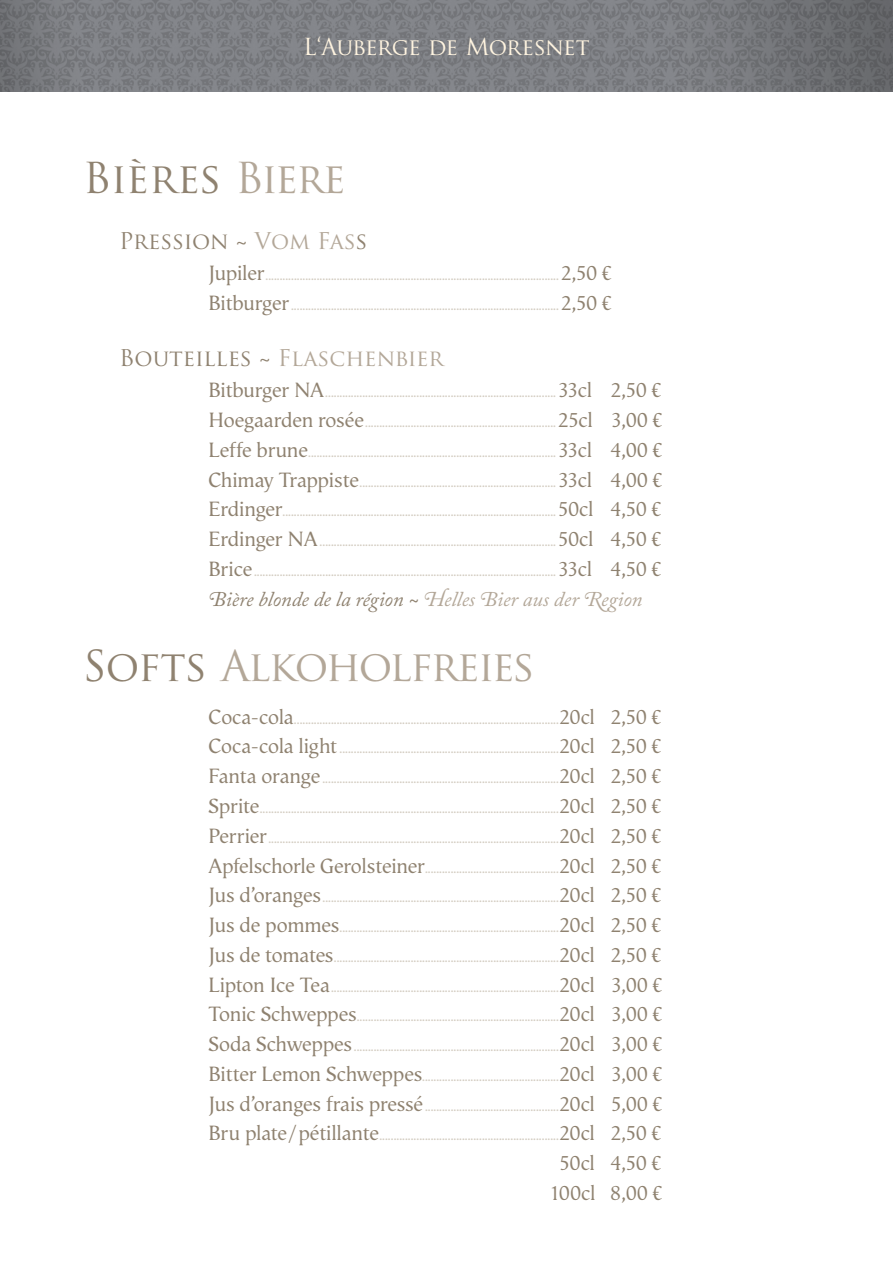
<style>
.page{position:relative;width:893px;height:1263px;background:#fff}
.page>*{position:absolute;margin:0;border:0;box-sizing:border-box;transform-origin:0 0}
.t1{font:41.55px "Trajan Pro";letter-spacing:-.04em;color:#b3a798}
.t2{font:41.55px "Trajan Pro";letter-spacing:-.02em;color:#8f8270}
.t3{font:22.95px "Trajan Pro";letter-spacing:-.04em;color:#fff4e0}
.t4{font:22.5px "Trajan Pro";color:#b3a798}
.t5{font:22.5px "Trajan Pro";letter-spacing:-.01em;color:#8f8270}
.t6{font:italic 21px "Adobe Caslon Pro";letter-spacing:-.005em;color:#8f8270}
.t7{font:21px/29.7px "Vegaantikva";letter-spacing:-.01em;color:#8f8270;text-align:center}
.t8{font:13.5px "Vegaantikva";color:#d4cdc2}
.s1{color:#b3a798}
.s2{font-size:21px;color:#8f8270}
.s3{color:#8f8270}
</style>
<div class="page">
<img style="left:0;top:0;width:893px;height:92px">
<h2 class="t3" style="left:303px;top:32px;width:288px">L‘Auberge de Moresnet</h2>
<h1 class="t2" style="left:83px;top:152px;width:264px">Bières <span class="s1">Biere</span></h1>
<h3 class="t5" style="left:119px;top:226px;width:250px">Pression ~ <span class="s1">Vom Fas</span>s</h3>
<p class="t8" style="left:209px;top:268px;width:404px"><span class="s2">Jupiler</span>....................................................................................................... <span class="s2">2,50 €</span></p>
<p class="t8" style="left:209px;top:298px;width:404px"><span class="s2">Bitburger</span>.............................................................................................. <span class="s2">2,50 €</span></p>
<h3 class="t4" style="left:119px;top:343px;width:326px"><span class="s3">Bouteilles ~</span> Flaschenbier</h3>
<p class="t8" style="left:209px;top:385px;width:454px"><span class="s2">Bitburger NA</span>.................................................................................<span class="s2">33cl 2,50 €</span></p>
<p class="t8" style="left:209px;top:415px;width:455px"><span class="s2">Hoegaarden rosée</span>...................................................................<span class="s2">25cl 3,00 €</span></p>
<p class="t8" style="left:209px;top:444px;width:455px"><span class="s2">Leffe brune</span>.......................................................................................<span class="s2">33cl 4,00 €</span></p>
<p class="t8" style="left:209px;top:474px;width:455px"><span class="s2">Chimay Trappiste</span>.....................................................................<span class="s2">33cl 4,00 €</span></p>
<p class="t8" style="left:209px;top:504px;width:454px"><span class="s2">Erdinger</span>................................................................................................<span class="s2">50cl 4,50 €</span></p>
<p class="t8" style="left:208px;top:534px;width:454px"><span class="s2">Erdinger NA</span> ...................................................................................<span class="s2">50cl 4,50 €</span></p>
<p class="t8" style="left:208px;top:563px;width:454px"><span class="s2">Brice</span>..........................................................................................................<span class="s2">33cl 4,50 €</span></p>
<h3 class="t6" style="left:209px;top:586px;width:435px">Bière blonde de la région ~ <span class="s1">Helles Bier aus der Region</span></h3>
<h1 class="t1" style="left:83px;top:640px;width:453px"><span class="s3">Softs</span> Alkoholfreies</h1>
<p class="t8" style="left:209px;top:711px;width:454px"><span class="s2">Coca-cola</span>.............................................................................................<span class="s2">20cl 2,50 €</span></p>
<p class="t8" style="left:208px;top:741px;width:454px"><span class="s2">Coca-cola light</span> .............................................................................<span class="s2">20cl 2,50 €</span></p>
<p class="t8" style="left:208px;top:771px;width:454px"><span class="s2">Fanta orange</span>...................................................................................<span class="s2">20cl 2,50 €</span></p>
<p class="t8" style="left:208px;top:801px;width:454px"><span class="s2">Sprite</span>.........................................................................................................<span class="s2">20cl 2,50 €</span></p>
<p class="t8" style="left:208px;top:830px;width:454px"><span class="s2">Perrier</span>......................................................................................................<span class="s2">20cl 2,50 €</span></p>
<p class="t8" style="left:208px;top:860px;width:454px"><span class="s2">Apfelschorle Gerolsteiner</span>...............................................<span class="s2">20cl 2,50 €</span></p>
<p class="t8" style="left:208px;top:890px;width:454px"><span class="s2">Jus d’oranges</span>...................................................................................<span class="s2">20cl 2,50 €</span></p>
<p class="t8" style="left:208px;top:920px;width:454px"><span class="s2">Jus de pommes</span>.............................................................................<span class="s2">20cl 2,50 €</span></p>
<p class="t8" style="left:208px;top:949px;width:454px"><span class="s2">Jus de tomates</span>...............................................................................<span class="s2">20cl 2,50 €</span></p>
<p class="t8" style="left:208px;top:979px;width:455px"><span class="s2">Lipton Ice Tea</span>................................................................................<span class="s2">20cl 3,00 €</span></p>
<p class="t8" style="left:209px;top:1009px;width:455px"><span class="s2">Tonic Schweppes</span>.......................................................................<span class="s2">20cl 3,00 €</span></p>
<p class="t8" style="left:209px;top:1039px;width:455px"><span class="s2">Soda Schweppes</span>........................................................................<span class="s2">20cl 3,00 €</span></p>
<p class="t8" style="left:209px;top:1068px;width:455px"><span class="s2">Bitter Lemon Schweppes</span>................................................<span class="s2">20cl 3,00 €</span></p>
<p class="t8" style="left:209px;top:1098px;width:455px"><span class="s2">Jus d’oranges frais pressé</span>...............................................<span class="s2">20cl 5,00 €</span></p>
<p class="t8" style="left:209px;top:1128px;width:454px"><span class="s2">Bru plate/pétillante</span>...............................................................<span class="s2">20cl 2,50 €</span></p>
<h3 class="t7" style="left:549px;top:1148px;width:114px">50cl 4,50 €<br>100cl 8,00 €</h3>
</div>
